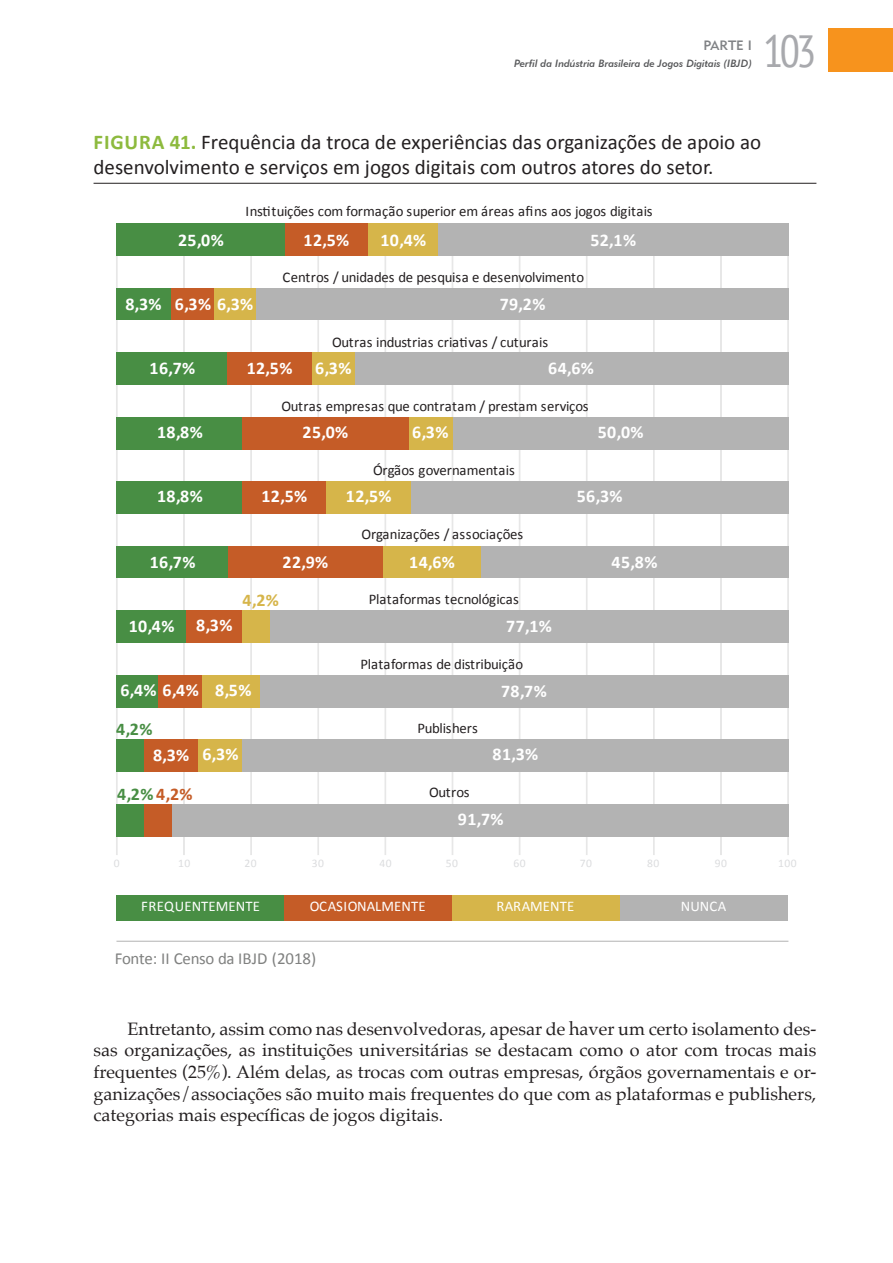
<style>
.page{position:relative;width:893px;height:1263px;background:#fff}
.page>*{position:absolute;margin:0;border:0;box-sizing:border-box;transform-origin:0 0}
.t1{font:condensed 45px "PT Sans";color:#a8a9ad}
.t2{font:27.3px/27.3px "Calibri";letter-spacing:-.015em;color:#231f20}
.t3{font:21px/25.2px "Calibri";color:#231f20}
.t4{font:18px/21.6px "Palatino";color:#231f20;text-align:justify}
.t5{font:700 17.85px "Calibri";letter-spacing:.02em;color:#fff}
.t6{font:700 17.85px "Calibri";color:#488e44}
.t7{font:700 17.85px "Calibri";color:#d6b54a}
.t8{font:16.8px "Calibri";letter-spacing:-.01em;color:#808180}
.t9{font:14.7px "Calibri";letter-spacing:-.005em;color:#231f20}
.t10{font:14.7px "Calibri";letter-spacing:.01em;color:#fff}
.t11{font:13.5px "Geometric 415 BT Medium A";color:#808285}
.t12{font:11.55px "Calibri";letter-spacing:.04em;color:#dbdcde}
.t13{font:10.5px "Geometric 415 BT Medium Italic A";color:#57585a}
.s1{font-weight:700}
.s2{font-weight:700;color:#8dba3e}
.s3{color:#c55c27}
</style>
<div class="page">
<div style="left:828px;top:29px;width:65px;height:43px;background:#f7931d"></div>
<hr style="left:94px;top:183px;width:722px;height:1px;background:#231f20">
<div style="left:788px;top:249px;width:1px;height:606px;border:1px solid #e7e7e7"></div>
<hr style="left:721px;top:249px;width:1px;height:605px;background:#e6e7e6">
<div style="left:720px;top:249px;width:1px;height:606px;border:1px solid #e7e7e7"></div>
<div style="left:653px;top:249px;width:1px;height:606px;border:1px solid #e7e7e7"></div>
<div style="left:586px;top:249px;width:1px;height:606px;border:1px solid #e7e7e7"></div>
<div style="left:519px;top:249px;width:1px;height:606px;border:1px solid #e7e7e7"></div>
<div style="left:452px;top:249px;width:1px;height:606px;border:1px solid #e7e7e7"></div>
<div style="left:385px;top:249px;width:1px;height:606px;border:1px solid #e7e7e7"></div>
<div style="left:318px;top:249px;width:1px;height:606px;border:1px solid #e7e7e7"></div>
<div style="left:251px;top:249px;width:1px;height:606px;border:1px solid #e7e7e7"></div>
<div style="left:184px;top:249px;width:1px;height:606px;border:1px solid #e7e7e7"></div>
<div style="left:116px;top:249px;width:1px;height:606px;border:1px solid #e7e7e7"></div>
<div style="left:116px;top:224px;width:169px;height:32px;background:#488e44"></div>
<div style="left:285px;top:224px;width:83px;height:32px;background:#c55c27"></div>
<div style="left:368px;top:224px;width:70px;height:32px;background:#d6b54a"></div>
<div style="left:438px;top:224px;width:350px;height:32px;background:#b3b3b3"></div>
<div style="left:116px;top:288px;width:56px;height:32px;background:#488e44"></div>
<div style="left:172px;top:288px;width:42px;height:32px;background:#c55c27"></div>
<div style="left:214px;top:288px;width:42px;height:32px;background:#d6b54a"></div>
<div style="left:256px;top:288px;width:532px;height:32px;background:#b3b3b3"></div>
<div style="left:116px;top:353px;width:111px;height:32px;background:#488e44"></div>
<div style="left:227px;top:353px;width:85px;height:32px;background:#c55c27"></div>
<div style="left:312px;top:353px;width:43px;height:32px;background:#d6b54a"></div>
<div style="left:355px;top:353px;width:433px;height:32px;background:#b3b3b3"></div>
<div style="left:116px;top:417px;width:126px;height:32px;background:#488e44"></div>
<div style="left:242px;top:417px;width:167px;height:32px;background:#c55c27"></div>
<div style="left:409px;top:417px;width:44px;height:32px;background:#d6b54a"></div>
<div style="left:453px;top:417px;width:335px;height:32px;background:#b3b3b3"></div>
<div style="left:116px;top:482px;width:126px;height:32px;background:#488e44"></div>
<div style="left:242px;top:482px;width:84px;height:32px;background:#c55c27"></div>
<div style="left:326px;top:482px;width:85px;height:32px;background:#d6b54a"></div>
<div style="left:411px;top:482px;width:377px;height:32px;background:#b3b3b3"></div>
<div style="left:116px;top:546px;width:112px;height:32px;background:#488e44"></div>
<div style="left:228px;top:546px;width:155px;height:32px;background:#c55c27"></div>
<div style="left:383px;top:546px;width:98px;height:32px;background:#d6b54a"></div>
<div style="left:481px;top:546px;width:307px;height:32px;background:#b3b3b3"></div>
<div style="left:116px;top:611px;width:70px;height:32px;background:#488e44"></div>
<div style="left:186px;top:611px;width:57px;height:32px;background:#c55c27"></div>
<div style="left:243px;top:611px;width:27px;height:32px;background:#d6b54a"></div>
<div style="left:270px;top:611px;width:518px;height:32px;background:#b3b3b3"></div>
<div style="left:116px;top:675px;width:42px;height:32px;background:#488e44"></div>
<div style="left:158px;top:675px;width:45px;height:32px;background:#c55c27"></div>
<div style="left:203px;top:675px;width:57px;height:32px;background:#d6b54a"></div>
<div style="left:260px;top:675px;width:528px;height:32px;background:#b3b3b3"></div>
<div style="left:116px;top:740px;width:28px;height:32px;background:#488e44"></div>
<div style="left:144px;top:740px;width:54px;height:32px;background:#c55c27"></div>
<div style="left:198px;top:740px;width:44px;height:32px;background:#d6b54a"></div>
<div style="left:242px;top:740px;width:546px;height:32px;background:#b3b3b3"></div>
<div style="left:116px;top:804px;width:28px;height:32px;background:#488e44"></div>
<div style="left:144px;top:804px;width:28px;height:32px;background:#c55c27"></div>
<div style="left:172px;top:804px;width:616px;height:32px;background:#b3b3b3"></div>
<div style="left:116px;top:896px;width:168px;height:25px;background:#488e44"></div>
<div style="left:284px;top:896px;width:168px;height:25px;background:#c55c27"></div>
<div style="left:452px;top:896px;width:168px;height:25px;background:#d6b54a"></div>
<div style="left:620px;top:896px;width:168px;height:25px;background:#b3b3b3"></div>
<hr style="left:116px;top:941px;width:672px;height:1px;background:#b3b3b3">
<p class="t11" style="left:703px;top:37px;width:50px">PARTE I</p>
<p class="t13" style="left:514px;top:57px;width:239px">Perfil da Indústria Brasileira de Jogos Digitais (IBJD)</p>
<h1 class="t1" style="left:763px;top:22px;width:55px">103</h1>
<h2 class="t2" style="left:158px;top:117px;width:591px">Frequência da <span class="s1">troca de experiências</span> das organizações de apoio com outros atores do setor de jogos digitais</h2>
<p class="t9" style="left:246px;top:202px;width:409px">Instituições com formação superior em áreas afins aos jogos digitais</p>
<p class="t3" style="left:94px;top:130px;width:669px"><span class="s2">Fi gura 41.</span> Frequência da troca de experiências das organizações de apoio ao desenvolvimento e serviços em jogos digitais com outros atores do setor.</p>
<p class="t5" style="left:178px;top:228px;width:47px">25,0%</p>
<p class="t5" style="left:304px;top:228px;width:47px">12,5%</p>
<p class="t5" style="left:380px;top:228px;width:47px">10,4%</p>
<p class="t5" style="left:590px;top:228px;width:47px">52,1%</p>
<p class="t9" style="left:282px;top:267px;width:303px">Centros / unidades de pesquisa e desenvolvimento</p>
<p class="t5" style="left:125px;top:293px;width:130px">8,3% 6,3% 6,3%</p>
<p class="t5" style="left:500px;top:293px;width:47px">79,2%</p>
<p class="t9" style="left:332px;top:333px;width:218px">Outras industrias criativas / cuturais</p>
<p class="t5" style="left:150px;top:357px;width:47px">16,7%</p>
<p class="t5" style="left:247px;top:357px;width:47px">12,5%</p>
<p class="t5" style="left:315px;top:357px;width:38px">6,3%</p>
<p class="t5" style="left:548px;top:357px;width:47px">64,6%</p>
<p class="t9" style="left:281px;top:397px;width:309px">Outras empresas que contratam / prestam serviços</p>
<p class="t5" style="left:157px;top:421px;width:47px">18,8%</p>
<p class="t5" style="left:303px;top:421px;width:47px">25,0%</p>
<p class="t5" style="left:412px;top:421px;width:38px">6,3%</p>
<p class="t5" style="left:598px;top:421px;width:47px">50,0%</p>
<p class="t9" style="left:373px;top:461px;width:143px">Órgãos governamentais</p>
<p class="t5" style="left:157px;top:485px;width:47px">18,8%</p>
<p class="t5" style="left:261px;top:485px;width:47px">12,5%</p>
<p class="t5" style="left:346px;top:485px;width:47px">12,5%</p>
<p class="t5" style="left:577px;top:485px;width:47px">56,3%</p>
<p class="t9" style="left:361px;top:525px;width:163px">Organizações / associações</p>
<p class="t5" style="left:150px;top:550px;width:47px">16,7%</p>
<p class="t5" style="left:283px;top:550px;width:47px">22,9%</p>
<p class="t5" style="left:409px;top:550px;width:47px">14,6%</p>
<p class="t5" style="left:612px;top:550px;width:47px">45,8%</p>
<p class="t5" style="left:129px;top:614px;width:105px">10,4% 8,3%</p>
<p class="t7" style="left:243px;top:589px;width:38px">4,2%</p>
<p class="t9" style="left:369px;top:590px;width:152px">Plataformas tecnológicas</p>
<p class="t5" style="left:506px;top:614px;width:47px">77,1%</p>
<p class="t9" style="left:360px;top:654px;width:164px">Plataformas de distribuição</p>
<p class="t5" style="left:120px;top:678px;width:133px">6,4% 6,4% 8,5%</p>
<p class="t5" style="left:501px;top:679px;width:47px">78,7%</p>
<p class="t6" style="left:116px;top:717px;width:38px">4,2%</p>
<p class="t5" style="left:153px;top:744px;width:38px">8,3%</p>
<p class="t5" style="left:493px;top:743px;width:47px">81,3%</p>
<p class="t6" style="left:117px;top:783px;width:77px">4,2%<span class="s3">4,2%</span></p>
<p class="t5" style="left:458px;top:808px;width:47px">91,7%</p>
<p class="t9" style="left:417px;top:718px;width:62px">Publishers</p>
<p class="t5" style="left:202px;top:743px;width:38px">6,3%</p>
<p class="t9" style="left:429px;top:783px;width:42px">Outros</p>
<p class="t12" style="left:114px;top:856px;width:7px">0</p>
<p class="t12" style="left:178px;top:856px;width:14px">10</p>
<p class="t12" style="left:244px;top:856px;width:14px">20</p>
<p class="t12" style="left:312px;top:856px;width:14px">30</p>
<p class="t12" style="left:379px;top:856px;width:14px">40</p>
<p class="t12" style="left:446px;top:856px;width:14px">50</p>
<p class="t12" style="left:513px;top:856px;width:14px">60</p>
<p class="t12" style="left:580px;top:856px;width:14px">70</p>
<p class="t12" style="left:647px;top:856px;width:14px">80</p>
<p class="t12" style="left:715px;top:856px;width:14px">90</p>
<p class="t12" style="left:778px;top:856px;width:20px">100</p>
<p class="t10" style="left:141px;top:897px;width:120px">FREQUENTEMENTE</p>
<p class="t10" style="left:310px;top:897px;width:117px">OCASIONALMENTE</p>
<p class="t10" style="left:496px;top:897px;width:79px">RARAMENTE</p>
<p class="t10" style="left:681px;top:897px;width:47px">NUNCA</p>
<p class="t8" style="left:115px;top:948px;width:203px">Fonte: II Censo da IBJD (2018)</p>
<p class="t4" style="left:94px;top:1018px;width:724px;text-indent:34px">Entretanto, assim como nas desenvolvedoras, apesar de haver um certo isolamento des&shy;sas organizações, as instituições universitárias se destacam como o ator com trocas mais frequentes (25%). Além delas, as trocas com outras empresas, órgãos governamentais e or&shy;ganizações/associações são muito mais frequentes do que com as plataformas e publishers, categorias mais específicas de jogos digitais.</p>
</div>
